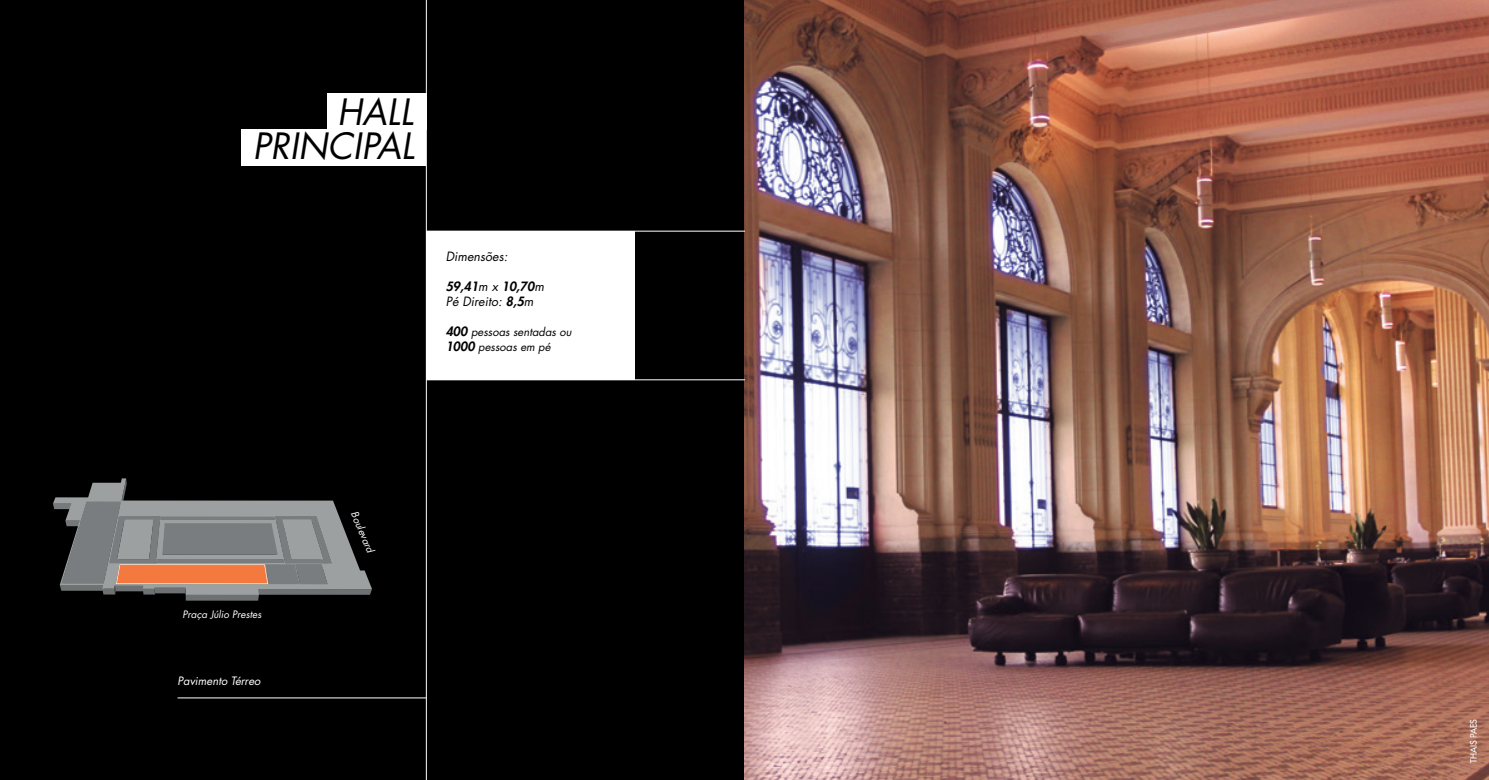
<style>
.page{position:relative;width:1489px;height:780px;background:#fff}
.page>*{position:absolute;margin:0;border:0;box-sizing:border-box;transform-origin:0 0}
.t1{font:italic 35.25px/34.1px "Futura Std";color:#000001;text-align:right}
.t2{font:italic 12.5px/15px "Futura Std";color:#000001}
.t3{font:italic 11.25px/15px "Futura Std";color:#000001}
.t4{font:italic 11.25px "Futura Std";color:#fff}
.t5{font:italic 10px "Futura Std";color:#fff}
.t6{font:500 8.75px "Futura Std";color:#fff}
.s1{font-weight:800}
.s2{font-weight:800;font-size:12.5px}
</style>
<div class="page">
<img style="left:744px;top:0;width:744px;height:780px">
<svg style="left:0;top:0;width:744px;height:780px;background:#141414"></svg>
<svg style="left:53px;top:478px;width:319px;height:122px;background:#6a6360"></svg>
<h1 class="t1" style="left:253px;top:95px;width:163px">HALL<br>PRINCIPAL</h1>
<p class="t2" style="left:445px;top:249px;width:63px">Dimensões:</p>
<p class="t2" style="left:445px;top:279px;width:100px"><span class="s1">59,41</span>m x <span class="s1">10,70</span>m<br>Pé Direito: <span class="s1">8,5</span>m</p>
<p class="t3" style="left:445px;top:324px;width:127px"><span class="s2">400</span> pessoas sentadas ou<br><span class="s2">1000</span> pessoas em pé</p>
<p class="t5" style="left:182px;top:607px;width:80px">Praça Júlio Prestes</p>
<p class="t4" style="left:177px;top:674px;width:84px">Pavimento Térreo</p>
<p class="t5" style="left:360px;top:509px;width:45px;rotate:67deg">Boulevard</p>
<p class="t6" style="left:1467px;top:763px;width:46px;rotate:-90deg">THAIS PAES</p>
</div>
